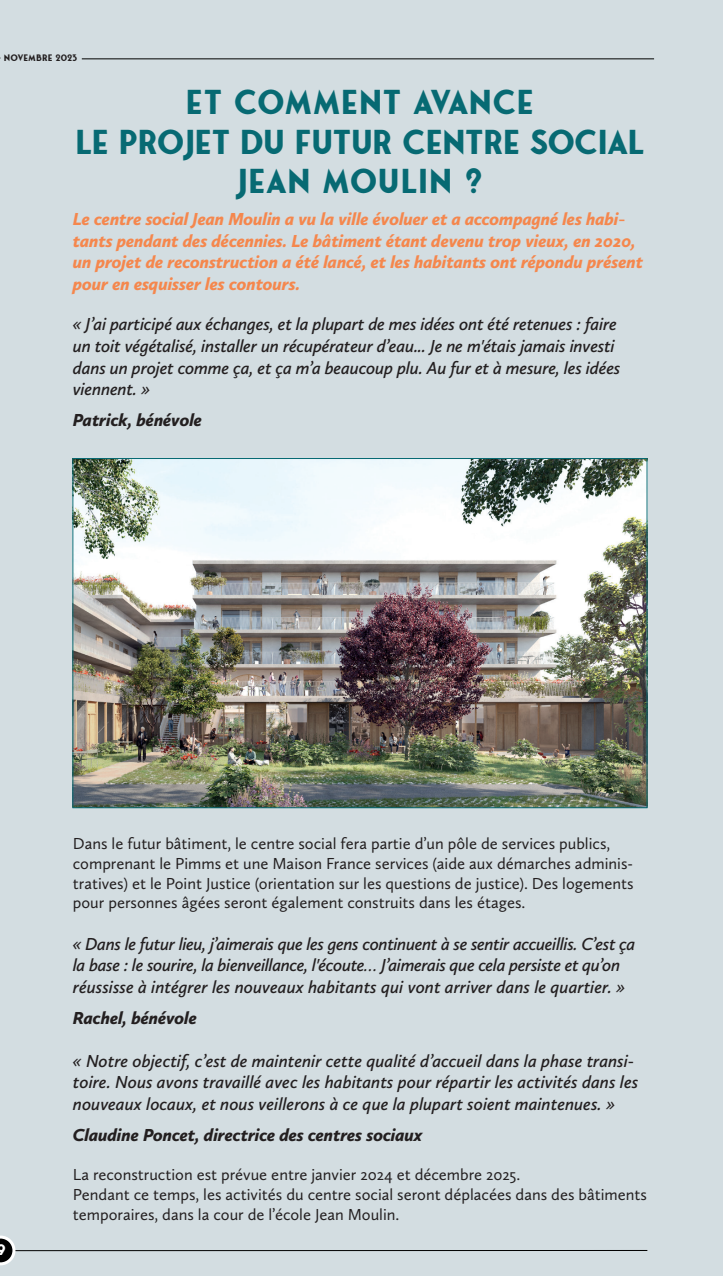
<style>
.page{position:relative;width:723px;height:1276px;background:#d3dde1}
.page>*{position:absolute;margin:0;border:0;box-sizing:border-box;transform-origin:0 0}
.t1{font:700 33px/39.6px "Fonseca";letter-spacing:-.03em;color:#076a73;text-align:center}
.t2{font:italic 600 18px/21.6px "Calluna Sans";letter-spacing:-.01em;color:#231f20}
.t3{font:italic 900 18px/21.6px "Calluna Sans";color:#f5874d}
.t4{font:italic 900 18px "Calluna Sans";color:#231f20}
.t5{font:16.5px/19.8px "Calluna Sans";color:#231f20}
.t6{font:700 14.55px "Fonseca";color:#fff}
.t7{font:700 9px "Fonseca";color:#231f20}
</style>
<div class="page">
<img style="left:74px;top:460px;width:571px;height:346px">
<hr style="left:82px;top:58px;width:572px;height:1px;background:#000">
<hr style="left:0;top:1250px;width:647px;height:1px;background:#000">
<svg style="left:0;top:1235px;width:15px;height:30px"></svg>
<p class="t7" style="left:4px;top:53px;width:75px">NOVEMBRE 2023</p>
<p class="t1" style="left:75px;top:82px;width:571px">ET COMMENT AVANCE<br>LE PROJET DU FUTUR CENTRE SOCIAL<br>JEAN MOULIN ?</p>
<p class="t3" style="left:73px;top:208px;width:571px">Le centre social Jean Moulin a vu la ville évoluer et a accompagné les habi&shy;tants pendant des décennies. Le bâtiment étant devenu trop vieux, en 2020, un projet de reconstruction a été lancé, et les habitants ont répondu présent pour en esquisser les contours.</p>
<p class="t2" style="left:73px;top:313px;width:549px">« J’ai participé aux échanges, et la plupart de mes idées ont été retenues : faire un toit végétalisé, installer un récupérateur d’eau... Je ne m'étais jamais investi dans un projet comme ça, et ça m’a beaucoup plu. Au fur et à mesure, les idées viennent. »</p>
<p class="t4" style="left:73px;top:408px;width:131px">Patrick, bénévole</p>
<p class="t6" style="left:-4px;top:1240px;width:10px">9</p>
<p class="t5" style="left:73px;top:833px;width:562px">Dans le futur bâtiment, le centre social fera partie d’un pôle de services publics, comprenant le Pimms et une Maison France services (aide aux démarches adminis&shy;tratives) et le Point Justice (orientation sur les questions de justice). Des logements pour personnes âgées seront également construits dans les étages.</p>
<p class="t2" style="left:73px;top:932px;width:564px">« Dans le futur lieu, j’aimerais que les gens continuent à se sentir accueillis. C’est ça la base : le sourire, la bienveillance, l'écoute… J’aimerais que cela persiste et qu’on réussisse à intégrer les nouveaux habitants qui vont arriver dans le quartier. »</p>
<p class="t4" style="left:73px;top:1006px;width:125px">Rachel, bénévole</p>
<p class="t2" style="left:73px;top:1049px;width:567px">« Notre objectif, c’est de maintenir cette qualité d’accueil dans la phase transi&shy;toire. Nous avons travaillé avec les habitants pour répartir les activités dans les nouveaux locaux, et nous veillerons à ce que la plupart soient maintenues. »</p>
<p class="t4" style="left:73px;top:1123px;width:351px">Claudine Poncet, directrice des centres sociaux</p>
<p class="t5" style="left:73px;top:1164px;width:449px">La reconstruction est prévue entre janvier 2024 et décembre 2025.</p>
<p class="t5" style="left:73px;top:1184px;width:576px">Pendant ce temps, les activités du centre social seront déplacées dans des bâtiments temporaires, dans la cour de l’école Jean Moulin.</p>
</div>
